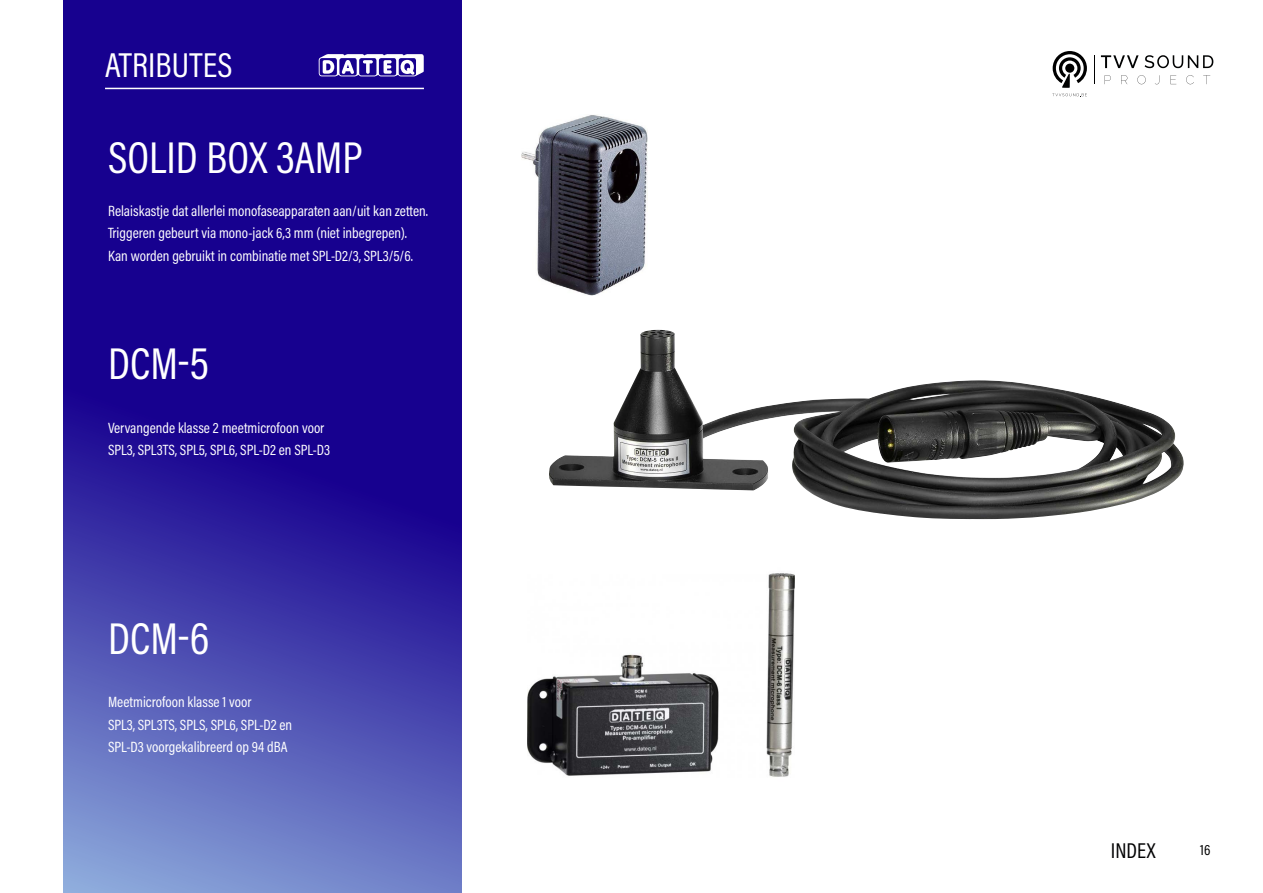
<style>
.page{position:relative;width:1263px;height:893px;background:#fff}
.page>*{position:absolute;margin:0;border:0;box-sizing:border-box;transform-origin:0 0}
.t1{font:45px "Acumin Pro Cond";color:#fff}
.t2{font:34.95px "Acumin Pro Cond";letter-spacing:.005em;color:#fff}
.t3{font:21.6px "Acumin Pro Cond";color:#020203}
.t4{font:15px/22.5px "Acumin Pro Cond";color:#fff}
.t5{font:15px "Acumin Pro Cond";color:#000}
</style>
<div class="page">
<svg style="left:64px;top:0;width:397px;height:893px;background:#31269f"></svg>
<hr style="left:105px;top:88px;width:319px;height:1px;background:#fff">
<svg style="left:319px;top:54px;width:105px;height:22px"></svg>
<svg style="left:1052px;top:51px;width:35px;height:46px"></svg>
<svg style="left:1100px;top:55px;width:113px;height:29px"></svg>
<img style="left:522px;top:115px;width:126px;height:181px">
<img style="left:549px;top:330px;width:635px;height:189px">
<img style="left:527px;top:573px;width:267px;height:204px">
<h2 class="t2" style="left:105px;top:42px;width:129px">ATRIBUTES</h2>
<h1 class="t1" style="left:108px;top:129px;width:256px">SOLID BOX 3AMP</h1>
<p class="t4" style="left:108px;top:199px;width:321px">Relaiskastje dat allerlei monofaseapparaten aan/uit kan zetten.<br>Triggeren gebeurt via mono-jack 6,3 mm (niet inbegrepen).<br>Kan worden gebruikt in combinatie met SPL-D2/3, SPL3/5/6.</p>
<h1 class="t1" style="left:108px;top:335px;width:103px">DCM-5</h1>
<p class="t4" style="left:108px;top:416px;width:224px">Vervangende klasse 2 meetmicrofoon voor<br>SPL3, SPL3TS, SPL5, SPL6, SPL-D2 en SPL-D3</p>
<h1 class="t1" style="left:108px;top:609px;width:103px">DCM-6</h1>
<p class="t4" style="left:108px;top:691px;width:186px">Meetmicrofoon klasse 1 voor<br>SPL3, SPL3TS, SPLS, SPL6, SPL-D2 en<br>SPL-D3 voorgekalibreerd op 94 dBA</p>
<h3 class="t3" style="left:1111px;top:837px;width:46px">INDEX</h3>
<p class="t5" style="left:1200px;top:840px;width:12px">16</p>
</div>
